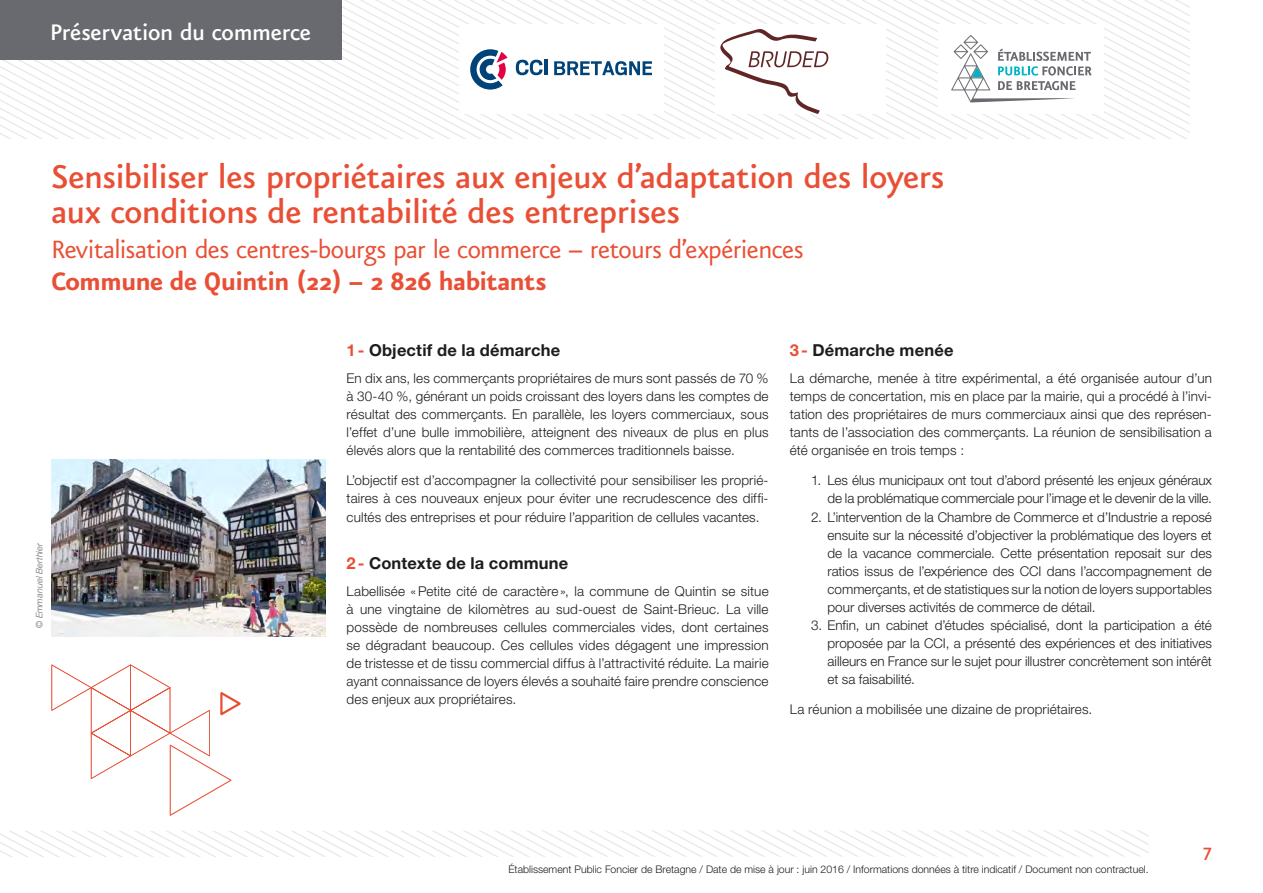
<style>
.page{position:relative;width:1263px;height:893px;background:#fff}
.page>*{position:absolute;margin:0;border:0;box-sizing:border-box;transform-origin:0 0}
.TitreFiche{font:500 39px/34.5px "Eureka Sans";letter-spacing:-.015em;color:#e94f35}
.TitreArticle{font:30px "Eureka Sans";letter-spacing:-.025em;color:#e94f35}
.TitreArticlegras{font:700 30px "Eureka Sans";letter-spacing:-.025em;color:#e94f35}
.t1{font:500 27px "Eureka Sans";letter-spacing:-.01em;color:#fff}
.t2{font:500 21px "Eureka Sans";color:#e94f35}
.t3{font:700 16.5px "Helvetica Neue LT Std";letter-spacing:.01em;color:#1d1d1b}
.Texte_Courant{font:300 13.5px/18px "Helvetica Neue LT Std";letter-spacing:.005em;color:#1d1d1b;text-align:justify}
.t4{font:300 10.5px "Helvetica Neue LT Std";color:#1d1d1b}
.SchémaTexte{font:italic 300 9px "Helvetica Neue LT Std";letter-spacing:.005em;color:#696a6f}
.s1{color:#e94f35}
</style>
<div class="page">
<svg style="left:0;top:0;width:1190px;height:138px"></svg>
<div style="left:0;top:0;width:342px;height:60px;background:#696a6f"></div>
<svg style="left:0;top:830px;width:1149px;height:27px"></svg>
<svg style="left:51px;top:664px;width:190px;height:152px"></svg>
<img style="left:51px;top:459px;width:274px;height:177px">
<h3 class="t1" style="left:50px;top:19px;width:263px">Préservation du commerce</h3>
<p class="TitreFiche" style="left:51px;top:161px;width:895px">Sensibiliser les propriétaires aux enjeux d’adaptation des loyers aux conditions de rentabilité des entreprises</p>
<p class="TitreArticle" style="left:51px;top:236px;width:754px">Revitalisation des centres-bourgs par le commerce – retours d’expériences</p>
<p class="TitreArticlegras" style="left:51px;top:266px;width:497px">Commune de Quintin (22) – 2 826 habitants</p>
<p class="SchémaTexte" style="left:34px;top:628px;width:87px;rotate:-90deg">© Emmanuel Berthier</p>
<p class="t3" style="left:347px;top:340px;width:215px"><span class="s1">1-</span> Objectif de la démarche</p>
<p class="Texte_Courant" style="left:347px;top:369px;width:424px">En dix ans, les commerçants propriétaires de murs sont passés de 70 % à 30‑40 %, générant un poids croissant des loyers dans les comptes de résultat des commerçants. En parallèle, les loyers commerciaux, sous l’effet d’une bulle immobilière, atteignent des niveaux de plus en plus élevés alors que la rentabilité des commerces traditionnels baisse.</p>
<p class="Texte_Courant" style="left:347px;top:471px;width:424px">L’objectif est d’accompagner la collectivité pour sensibiliser les proprié&shy;taires à ces nouveaux enjeux pour éviter une recrudescence des diffi&shy;cultés des entreprises et pour réduire l’apparition de cellules vacantes.</p>
<p class="t3" style="left:347px;top:553px;width:223px"><span class="s1">2-</span> Contexte de la commune</p>
<p class="Texte_Courant" style="left:347px;top:582px;width:424px">Labellisée «Petite cité de caractère», la commune de Quintin se situe à une vingtaine de kilomètres au sud‑ouest de Saint‑Brieuc. La ville possède de nombreuses cellules commerciales vides, dont certaines se dégradant beaucoup. Ces cellules vides dégagent une impression de tristesse et de tissu commercial diffus à l’attractivité réduite. La mairie ayant connaissance de loyers élevés a souhaité faire prendre conscience des enjeux aux propriétaires.</p>
<p class="t3" style="left:790px;top:340px;width:165px"><span class="s1">3-</span> Démarche menée</p>
<p class="Texte_Courant" style="left:790px;top:369px;width:424px">La démarche, menée à titre expérimental, a été organisée autour d’un temps de concertation, mis en place par la mairie, qui a procédé à l’invi&shy;tation des propriétaires de murs commerciaux ainsi que des représen&shy;tants de l’association des commerçants. La réunion de sensibilisation a été organisée en trois temps :</p>
<p class="Texte_Courant" style="left:811px;top:471px;width:402px;text-align:right">1. Les élus municipaux ont tout d’abord présenté les enjeux généraux de la problématique commerciale pour l’image et le devenir de la ville.</p>
<p class="Texte_Courant" style="left:827px;top:507px;width:386px;text-indent:-16px">2. L’intervention de la Chambre de Commerce et d’Industrie a reposé ensuite sur la nécessité d’objectiver la problématique des loyers et de la vacance commerciale. Cette présentation reposait sur des ratios issus de l’expérience des CCI dans l’accompagnement de commerçants, et de statistiques sur la notion de loyers supportables pour diverses activités de commerce de détail.</p>
<p class="Texte_Courant" style="left:827px;top:615px;width:386px;text-indent:-16px">3. Enfin, un cabinet d’études spécialisé, dont la participation a été proposée par la CCI, a présenté des expériences et des initiatives ailleurs en France sur le sujet pour illustrer concrètement son intérêt et sa faisabilité.</p>
<p class="Texte_Courant" style="left:790px;top:700px;width:304px">La réunion a mobilisée une dizaine de propriétaires.</p>
<p class="t4" style="left:508px;top:863px;width:642px">Établissement Public Foncier de Bretagne / Date de mise à jour : juin 2016 / Informations données à titre indicatif / Document non contractuel.</p>
<h3 class="t2" style="left:1203px;top:839px;width:10px">7</h3>
</div>
